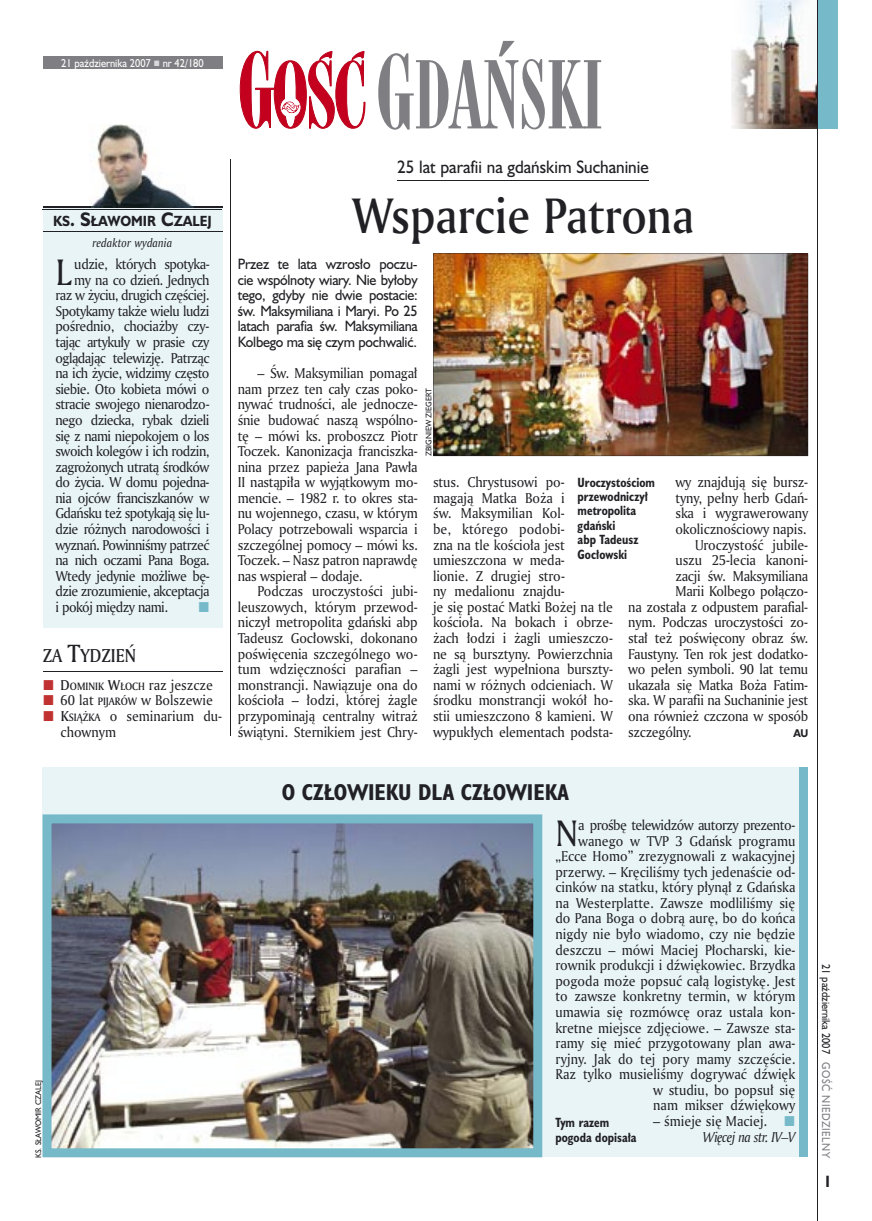
<style>
.page{position:relative;width:872px;height:1221px;background:#fff}
.page>*{position:absolute;margin:0;border:0;box-sizing:border-box;transform-origin:0 0}
.t1{font:90px "Modern 735 PL";color:#7f7e83;scale:.9 1}
.t2{font:48px "Amerigo Md PL";color:#212125;scale:.9 1}
.t3{font:35.55px "Amerigo PL";color:#212125;scale:.94 1}
.t4{font:700 21px "Humanst 521 Cn PL";color:#212125}
.t5{font:18px "Amerigo Md PL";color:#212125;scale:.9 1}
.t6{font:16.5px "Humanst 521 PL";color:#212125;scale:.94 1}
.t7{font:700 15px "Humanst 521 Cn PL";color:#212125;scale:.94 1}
.t8{font:13.8px/15.6px "Amerigo PL";letter-spacing:-.01em;color:#212125;text-align:justify;scale:.94 1}
.t9{font:13.8px "Amerigo PL";letter-spacing:-.04em;color:#212125;scale:.94 1}
.t10{font:13.8px/15.6px "Humanst 521 PL";letter-spacing:-.02em;color:#212125;text-align:justify;scale:.94 1}
.t11{font:italic 13.8px "Amerigo PL";letter-spacing:-.04em;color:#212125;scale:.94 1}
.t12{font:700 13.5px "Humanst 521 PL";color:#212125;scale:.9 1}
.t13{font:700 12.3px/14.4px "Humanst 521 Cn PL";color:#212125;scale:.94 1}
.t14{font:italic 11.7px "Amerigo PL";color:#212125;scale:.94 1}
.t15{font:10.5px "Humanst 521 PL";color:#fff;scale:.9 1}
.t16{font:10.5px "Humanst 521 PL";color:#212125;scale:.9 1}
.t17{font:10.5px "Humanst 521 PL";letter-spacing:.05em;color:#7f7e83;scale:.9 1}
.t18{font:10.35px "Amerigo Md PL";color:#212125;scale:.94 1}
.t19{font:700 10.35px "Humanst 521 PL";color:#212125;scale:.9 1}
.t20{font:7.5px "Humanst 521 PL";color:#212125;scale:.94 1}
.s1{font-size:18px}
.s2{font-size:24px}
.s3{font-size:13.8px}
.s4{font-family:"Amerigo PL";font-size:13.8px}
.s5{font-family:"Amerigo Md PL";font-size:10.35px}
.s6{font-family:"Amerigo Md PL"}
.s7{font-size:97.5px}
</style>
<div class="page">
<img style="left:732px;top:0;width:85px;height:129px">
<svg style="left:240px;top:51px;width:125px;height:78px"></svg>
<div style="left:817px;top:0;width:20px;height:129px;background:#76baca"></div>
<div style="left:43px;top:56px;width:179px;height:13px;background:#7f7e83"></div>
<hr style="left:817px;top:0;width:1px;height:1220px;background:#212125">
<hr style="left:230px;top:160px;width:1px;height:576px;background:#212125">
<div style="left:43px;top:767px;width:765px;height:389px;background:#e9f4f6"></div>
<div style="left:799px;top:767px;width:9px;height:389px;background:#76baca"></div>
<img style="left:433px;top:253px;width:375px;height:203px">
<hr style="left:397px;top:180px;width:251px;height:1px;background:#212125">
<hr style="left:43px;top:671px;width:179px;height:1px;background:#212125">
<img style="left:43px;top:814px;width:499px;height:343px">
<div style="left:43px;top:207px;width:179px;height:420px;background:#e9f4f6"></div>
<hr style="left:43px;top:206px;width:179px;height:2px;background:#212125">
<hr style="left:43px;top:209px;width:179px;height:1px;background:#212125">
<hr style="left:43px;top:231px;width:179px;height:1px;background:#212125">
<img style="left:89px;top:125px;width:105px;height:83px">
<p class="t15" style="left:61px;top:55px;width:160px">21 października 2007 nr 42/180</p>
<p class="t12" style="left:53px;top:211px;width:178px">KS<span class="s1">. S</span>ŁAWOMIR <span class="s1">C</span>ZALEJ</p>
<p class="t14" style="left:93px;top:235px;width:86px">redaktor wydania</p>
<h3 class="t3" style="left:55px;top:248px;width:19px">L</h3>
<p class="t9" style="left:74px;top:255px;width:145px">udzie, których spotyka-</p>
<p class="t9" style="left:74px;top:270px;width:145px">my na co dzień. Jednych</p>
<p class="t9" style="left:55px;top:286px;width:165px">raz w życiu, drugich częściej.</p>
<p class="t9" style="left:55px;top:302px;width:165px">Spotykamy także wielu ludzi</p>
<p class="t8" style="left:55px;top:318px;width:165px">pośrednio, chociażby czy-</p>
<p class="t9" style="left:55px;top:333px;width:165px">tając artykuły w prasie czy</p>
<p class="t9" style="left:55px;top:348px;width:165px">oglądając telewizję. Patrząc</p>
<p class="t9" style="left:55px;top:364px;width:165px">na ich życie, widzimy często</p>
<p class="t9" style="left:55px;top:379px;width:165px">siebie. Oto kobieta mówi o</p>
<p class="t9" style="left:55px;top:395px;width:165px">stracie swojego nienarodzo-</p>
<p class="t9" style="left:55px;top:411px;width:165px">nego dziecka, rybak dzieli</p>
<p class="t9" style="left:55px;top:426px;width:165px">się z nami niepokojem o los</p>
<p class="t9" style="left:55px;top:442px;width:165px">swoich kolegów i ich rodzin,</p>
<p class="t9" style="left:55px;top:457px;width:165px">zagrożonych utratą środków</p>
<p class="t9" style="left:55px;top:473px;width:165px">do życia. W domu pojedna-</p>
<p class="t9" style="left:55px;top:488px;width:165px">nia ojców franciszkanów w</p>
<p class="t9" style="left:55px;top:504px;width:165px">Gdańsku też spotykają się lu-</p>
<p class="t9" style="left:55px;top:520px;width:165px">dzie różnych narodowości i</p>
<p class="t9" style="left:55px;top:535px;width:165px">wyznań. Powinniśmy patrzeć</p>
<p class="t9" style="left:55px;top:551px;width:165px">na nich oczami Pana Boga.</p>
<p class="t9" style="left:55px;top:566px;width:165px">Wtedy jedynie możliwe bę-</p>
<p class="t9" style="left:55px;top:582px;width:165px">dzie zrozumienie, akceptacja</p>
<p class="t9" style="left:55px;top:597px;width:121px">i pokój między nami.</p>
<h3 class="t5" style="left:43px;top:643px;width:105px">ZA <span class="s2">T</span>YDZIEŃ</h3>
<p class="t18" style="left:61px;top:679px;width:163px"><span class="s3">D</span>OMINIK <span class="s3">W</span>ŁOCH <span class="s4">raz jeszcze</span></p>
<p class="t8" style="left:61px;top:692px;width:173px;text-align:left">60 lat <span class="s5">PIJARÓW</span> w Bolszewie<br><span class="s6">K</span><span class="s5">SIĄŻKA</span> o seminarium du&shy;chownym</p>
<h1 class="t1" style="left:376px;top:40px;width:254px"><span class="s7">G</span>DAŃSKI</h1>
<p class="t6" style="left:397px;top:156px;width:269px">25 lat parafii na gdańskim Suchaninie</p>
<h2 class="t2" style="left:352px;top:183px;width:382px">Wsparcie Patrona</h2>
<p class="t10" style="left:238px;top:256px;width:193px">Przez te lata wzrosło poczu&shy;cie wspólnoty wiary. Nie byłoby tego, gdyby nie dwie postacie: św. Maksymiliana i Maryi. Po 25 latach parafia św. Maksymiliana Kolbego ma się czym pochwalić.</p>
<p class="t8" style="left:238px;top:365px;width:193px;text-indent:20px">– Św. Maksymilian pomagał nam przez ten cały czas poko&shy;nywać trudności, ale jednocze&shy;śnie budować naszą wspólno&shy;tę – mówi ks. proboszcz Piotr Toczek. Kanonizacja franciszka&shy;nina przez papieża Jana Pawła II nastąpiła w wyjątkowym mo&shy;mencie. – 1982 r. to okres sta&shy;nu wojennego, czasu, w którym Polacy potrzebowali wsparcia i szczególnej pomocy – mówi ks.<br>Toczek. – Nasz patron naprawdę nas wspierał – dodaje.</p>
<p class="t8" style="left:238px;top:583px;width:193px;text-indent:20px">Podczas uroczystości jubi&shy;leuszowych, którym przewod&shy;niczył metropolita gdański abp Tadeusz Gocłowski, dokonano poświęcenia szczególnego wo&shy;tum wdzięczności parafian – monstrancji. Nawiązuje ona do kościoła – łodzi, której żagle przypominają centralny witraż świątyni. Sternikiem jest Chry-</p>
<p class="t20" style="left:424px;top:456px;width:74px;rotate:-90deg">ZBIGNIEW ZIEGERT</p>
<p class="t8" style="left:433px;top:474px;width:193px;text-align:left">stus. Chrystusowi po-<br>magają Matka Boża i<br>św. Maksymilian Kol-<br>be, którego podobi-<br>zna na tle kościoła jest umieszczona w meda-<br>lionie. Z drugiej stro-<br>ny medalionu znajdu-<br>je się postać Matki Bożej na tle kościoła. Na bokach i obrze&shy;żach łodzi i żagli umieszczo&shy;ne są bursztyny. Powierzchnia żagli jest wypełniona burszty&shy;nami w różnych odcieniach. W środku monstrancji wokół ho&shy;stii umieszczono 8 kamieni. W wypukłych elementach podsta-</p>
<p class="t8" style="left:675px;top:474px;width:143px">wy znajdują się bursz-</p>
<p class="t13" style="left:577px;top:474px;width:84px">Uroczystościom przewodniczył metropolita gdański<br>abp Tadeusz<br>Gocłowski</p>
<p class="t8" style="left:675px;top:489px;width:143px">tyny, pełny herb Gdań-</p>
<p class="t8" style="left:675px;top:505px;width:143px">ska i wygrawerowany</p>
<p class="t8" style="left:675px;top:521px;width:141px">okolicznościowy napis.</p>
<p class="t8" style="left:695px;top:536px;width:122px">Uroczystość jubile-</p>
<p class="t8" style="left:675px;top:552px;width:143px">uszu 25-lecia kanoni-</p>
<p class="t8" style="left:675px;top:567px;width:143px">zacji św. Maksymiliana</p>
<p class="t8" style="left:675px;top:583px;width:143px">Marii Kolbego połączo-</p>
<p class="t8" style="left:628px;top:598px;width:193px">na została z odpustem parafial-</p>
<p class="t8" style="left:628px;top:614px;width:193px">nym. Podczas uroczystości zo-</p>
<p class="t8" style="left:628px;top:630px;width:193px">stał też poświęcony obraz św.</p>
<p class="t8" style="left:628px;top:645px;width:193px">Faustyny. Ten rok jest dodatko-</p>
<p class="t8" style="left:628px;top:661px;width:193px">wo pełen symboli. 90 lat temu</p>
<p class="t8" style="left:628px;top:676px;width:193px">ukazała się Matka Boża Fatim-</p>
<p class="t8" style="left:628px;top:692px;width:193px">ska. W parafii na Suchaninie jest</p>
<p class="t8" style="left:628px;top:707px;width:193px">ona również czczona w sposób</p>
<p class="t8" style="left:628px;top:723px;width:69px">szczególny.</p>
<p class="t19" style="left:793px;top:725px;width:18px">AU</p>
<p class="t20" style="left:33px;top:1157px;width:84px;rotate:-90deg">KS. SŁAWOMIR CZALEJ</p>
<h3 class="t4" style="left:282px;top:778px;width:288px">O CZŁOWIEKU DLA CZŁOWIEKA</h3>
<p class="t8" style="left:555px;top:816px;width:257px;text-align:right">a prośbę telewidzów autorzy prezento&shy;wanego w TVP 3 Gdańsk programu „Ecce Homo” zrezygnowali z wakacyjnej przerwy. – Kręciliśmy tych jedenaście od&shy;cinków na statku, który płynął z Gdańska na Westerplatte. Zawsze modliliśmy się do Pana Boga o dobrą aurę, bo do końca nigdy nie było wiadomo, czy nie będzie deszczu – mówi Maciej Płocharski, kie&shy;rownik produkcji i dźwiękowiec. Brzydka pogoda może popsuć całą logistykę. Jest to zawsze konkretny termin, w którym umawia się rozmówcę oraz ustala kon&shy;kretne miejsce zdjęciowe. – Zawsze sta&shy;ramy się mieć przygotowany plan awa&shy;ryjny. Jak do tej pory mamy szczęście.<br>Raz tylko musieliśmy dogrywać dźwięk w studiu, bo popsuł się<br>nam mikser dźwiękowy</p>
<p class="t8" style="left:653px;top:1112px;width:123px">– śmieje się Maciej.</p>
<p class="t11" style="left:702px;top:1127px;width:100px">Więcej na str. IV–V</p>
<h3 class="t3" style="left:555px;top:809px;width:26px">N</h3>
<p class="t13" style="left:555px;top:1114px;width:88px">Tym razem pogoda dopisała</p>
<p class="t16" style="left:833px;top:964px;width:101px;rotate:90deg">21 października 2007</p>
<p class="t17" style="left:833px;top:1062px;width:108px;rotate:90deg">GOŚĆ NIEDZIELNY</p>
<p class="t7" style="left:825px;top:1171px;width:6px">I</p>
</div>
